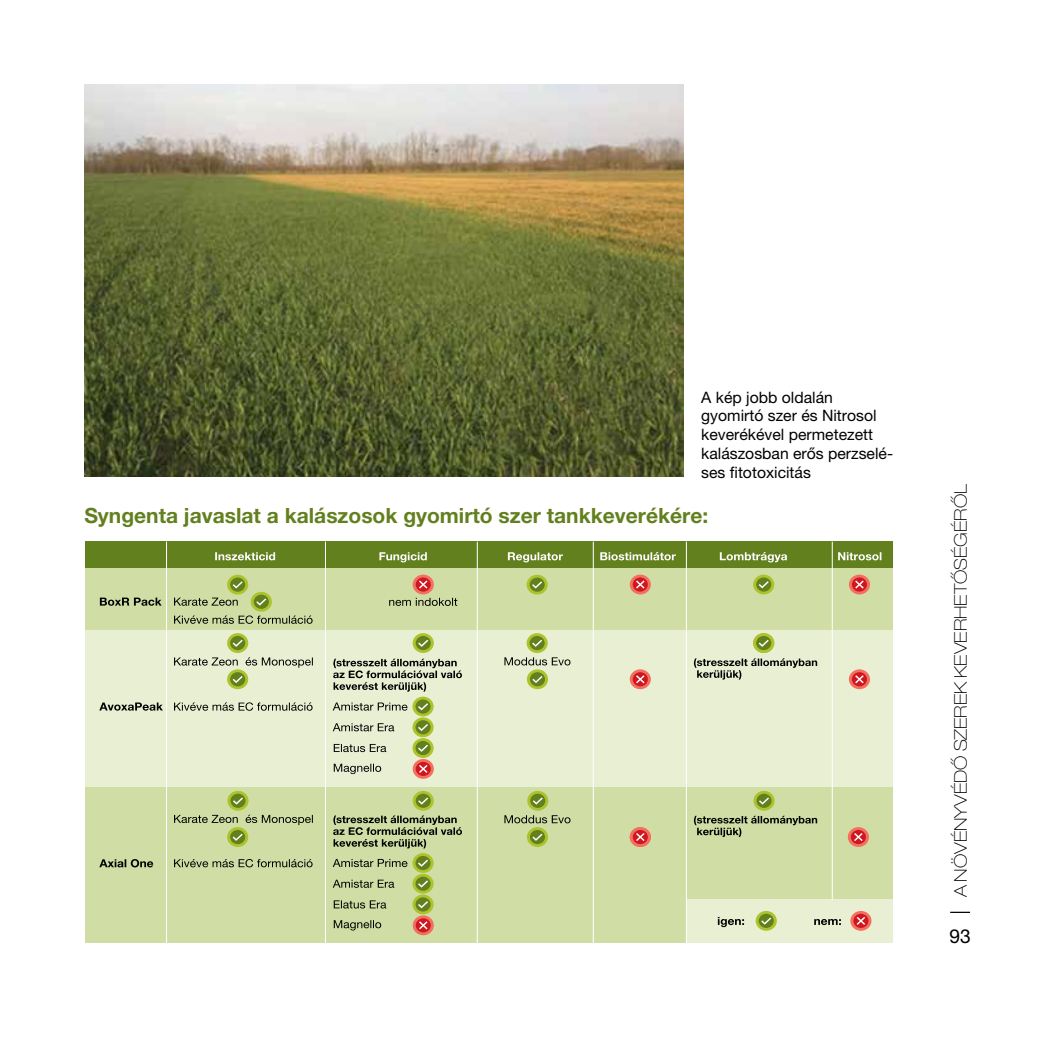
<style>
.page{position:relative;width:1042px;height:1042px;background:#fff}
.page>*{position:absolute;margin:0;border:0;box-sizing:border-box;transform-origin:0 0}
.t1{font:700 21px "Helvetica Neue LT Pro";color:#62801e}
.t2{font:19.25px "Helvetica Neue LT Pro";color:#000}
.t3{font:100 expanded 17.5px "Helvetica Neue LT Pro";color:#000}
.t4{font:15.75px/18.9px "Helvetica Neue LT Pro";color:#000}
</style>
<div class="page">
<hr style="left:950px;top:911px;width:20px;height:2px;background:#000">
<img style="left:84px;top:84px;width:600px;height:393px">
<div style="left:85px;top:546px;width:807px;height:397px;background:#d0dda5"></div>
<div style="left:686px;top:899px;width:206px;height:44px;background:#e9efd2"></div>
<div style="left:85px;top:630px;width:807px;height:156px;background:#e9efd2"></div>
<div style="left:85px;top:542px;width:807px;height:26px;background:#62801e"></div>
<svg style="left:215px;top:552px;width:666px;height:10px"></svg>
<svg style="left:100px;top:597px;width:62px;height:9px"></svg>
<svg style="left:174px;top:597px;width:64px;height:9px"></svg>
<svg style="left:174px;top:615px;width:139px;height:9px"></svg>
<svg style="left:174px;top:702px;width:139px;height:9px"></svg>
<svg style="left:389px;top:598px;width:68px;height:8px"></svg>
<svg style="left:504px;top:657px;width:66px;height:8px"></svg>
<svg style="left:504px;top:815px;width:66px;height:8px"></svg>
<svg style="left:174px;top:859px;width:139px;height:8px"></svg>
<svg style="left:174px;top:814px;width:139px;height:11px"></svg>
<svg style="left:174px;top:657px;width:139px;height:11px"></svg>
<svg style="left:333px;top:659px;width:129px;height:33px"></svg>
<svg style="left:694px;top:658px;width:123px;height:21px"></svg>
<svg style="left:694px;top:816px;width:123px;height:21px"></svg>
<svg style="left:333px;top:815px;width:129px;height:33px"></svg>
<svg style="left:99px;top:702px;width:64px;height:8px"></svg>
<svg style="left:99px;top:859px;width:54px;height:8px"></svg>
<hr style="left:166px;top:542px;width:1px;height:401px;background:#fff">
<hr style="left:325px;top:542px;width:1px;height:401px;background:#fff">
<hr style="left:477px;top:542px;width:1px;height:401px;background:#fff">
<hr style="left:593px;top:542px;width:1px;height:401px;background:#fff">
<hr style="left:686px;top:542px;width:1px;height:401px;background:#fff">
<hr style="left:832px;top:542px;width:1px;height:357px;background:#fff">
<svg style="left:850px;top:911px;width:21px;height:20px"></svg>
<div style="left:853px;top:914px;width:15px;height:14px;background:#ce171f;border-radius:50%"></div>
<svg style="left:856px;top:917px;width:9px;height:8px"></svg>
<svg style="left:755px;top:911px;width:22px;height:20px"></svg>
<div style="left:759px;top:914px;width:15px;height:14px;background:#62801e;border-radius:50%"></div>
<svg style="left:761px;top:917px;width:10px;height:7px"></svg>
<svg style="left:814px;top:919px;width:27px;height:6px"></svg>
<svg style="left:718px;top:917px;width:26px;height:10px"></svg>
<div style="left:848px;top:827px;width:21px;height:20px;background:#f36f60;border-radius:50%"></div>
<div style="left:851px;top:830px;width:15px;height:14px;background:#ce171f;border-radius:50%"></div>
<svg style="left:854px;top:833px;width:8px;height:8px"></svg>
<svg style="left:849px;top:669px;width:21px;height:20px"></svg>
<div style="left:852px;top:672px;width:15px;height:14px;background:#ce171f;border-radius:50%"></div>
<svg style="left:855px;top:675px;width:9px;height:8px"></svg>
<svg style="left:849px;top:574px;width:21px;height:20px"></svg>
<div style="left:852px;top:577px;width:15px;height:14px;background:#ce171f;border-radius:50%"></div>
<svg style="left:855px;top:580px;width:9px;height:8px"></svg>
<svg style="left:630px;top:574px;width:21px;height:20px"></svg>
<svg style="left:633px;top:577px;width:15px;height:14px"></svg>
<svg style="left:636px;top:580px;width:8px;height:8px"></svg>
<svg style="left:413px;top:574px;width:21px;height:20px"></svg>
<div style="left:416px;top:577px;width:15px;height:14px;background:#ce171f;border-radius:50%"></div>
<svg style="left:419px;top:580px;width:8px;height:8px"></svg>
<svg style="left:630px;top:669px;width:21px;height:20px"></svg>
<div style="left:633px;top:672px;width:15px;height:14px;background:#ce171f;border-radius:50%"></div>
<svg style="left:636px;top:675px;width:8px;height:8px"></svg>
<div style="left:630px;top:827px;width:21px;height:20px;background:#f36f60;border-radius:50%"></div>
<div style="left:633px;top:830px;width:15px;height:14px;background:#ce171f;border-radius:50%"></div>
<svg style="left:636px;top:833px;width:8px;height:8px"></svg>
<svg style="left:753px;top:791px;width:21px;height:20px"></svg>
<div style="left:756px;top:794px;width:15px;height:14px;background:#62801e;border-radius:50%"></div>
<svg style="left:759px;top:797px;width:10px;height:7px"></svg>
<svg style="left:333px;top:859px;width:74px;height:8px"></svg>
<svg style="left:333px;top:879px;width:61px;height:9px"></svg>
<svg style="left:334px;top:900px;width:52px;height:8px"></svg>
<svg style="left:334px;top:920px;width:47px;height:10px"></svg>
<svg style="left:413px;top:915px;width:21px;height:20px"></svg>
<div style="left:416px;top:918px;width:15px;height:14px;background:#ce171f;border-radius:50%"></div>
<svg style="left:419px;top:921px;width:8px;height:8px"></svg>
<svg style="left:412px;top:853px;width:22px;height:20px"></svg>
<div style="left:415px;top:856px;width:15px;height:14px;background:#62801e;border-radius:50%"></div>
<svg style="left:418px;top:859px;width:10px;height:8px"></svg>
<svg style="left:412px;top:874px;width:22px;height:19px"></svg>
<div style="left:415px;top:876px;width:15px;height:15px;background:#62801e;border-radius:50%"></div>
<svg style="left:418px;top:880px;width:10px;height:7px"></svg>
<svg style="left:412px;top:894px;width:22px;height:20px"></svg>
<div style="left:415px;top:897px;width:15px;height:14px;background:#62801e;border-radius:50%"></div>
<svg style="left:418px;top:901px;width:10px;height:7px"></svg>
<svg style="left:333px;top:702px;width:74px;height:8px"></svg>
<svg style="left:333px;top:723px;width:61px;height:8px"></svg>
<svg style="left:334px;top:744px;width:52px;height:8px"></svg>
<svg style="left:334px;top:764px;width:47px;height:10px"></svg>
<svg style="left:413px;top:759px;width:21px;height:20px"></svg>
<div style="left:416px;top:762px;width:15px;height:14px;background:#ce171f;border-radius:50%"></div>
<svg style="left:419px;top:765px;width:8px;height:8px"></svg>
<svg style="left:412px;top:696px;width:22px;height:20px"></svg>
<div style="left:415px;top:699px;width:15px;height:14px;background:#62801e;border-radius:50%"></div>
<svg style="left:418px;top:703px;width:10px;height:7px"></svg>
<svg style="left:412px;top:717px;width:22px;height:20px"></svg>
<div style="left:415px;top:720px;width:15px;height:14px;background:#62801e;border-radius:50%"></div>
<svg style="left:418px;top:724px;width:10px;height:7px"></svg>
<svg style="left:412px;top:738px;width:22px;height:20px"></svg>
<div style="left:415px;top:741px;width:15px;height:14px;background:#62801e;border-radius:50%"></div>
<svg style="left:418px;top:745px;width:10px;height:7px"></svg>
<svg style="left:413px;top:791px;width:21px;height:20px"></svg>
<div style="left:416px;top:794px;width:15px;height:14px;background:#62801e;border-radius:50%"></div>
<svg style="left:418px;top:797px;width:10px;height:7px"></svg>
<svg style="left:227px;top:791px;width:22px;height:20px"></svg>
<div style="left:230px;top:794px;width:15px;height:14px;background:#62801e;border-radius:50%"></div>
<svg style="left:233px;top:797px;width:10px;height:7px"></svg>
<div style="left:227px;top:827px;width:21px;height:20px;background:#acc32b;border-radius:50%"></div>
<div style="left:230px;top:830px;width:15px;height:14px;background:#62801e;border-radius:50%"></div>
<svg style="left:233px;top:834px;width:10px;height:7px"></svg>
<svg style="left:227px;top:669px;width:21px;height:20px"></svg>
<div style="left:230px;top:672px;width:15px;height:14px;background:#62801e;border-radius:50%"></div>
<svg style="left:233px;top:676px;width:10px;height:7px"></svg>
<svg style="left:227px;top:633px;width:21px;height:20px"></svg>
<div style="left:230px;top:636px;width:15px;height:14px;background:#62801e;border-radius:50%"></div>
<svg style="left:233px;top:640px;width:10px;height:7px"></svg>
<div style="left:227px;top:575px;width:21px;height:19px;background:#acc32b;border-radius:50%"></div>
<svg style="left:230px;top:577px;width:15px;height:15px"></svg>
<svg style="left:233px;top:581px;width:10px;height:7px"></svg>
<svg style="left:251px;top:592px;width:21px;height:20px"></svg>
<div style="left:254px;top:595px;width:15px;height:14px;background:#62801e;border-radius:50%"></div>
<svg style="left:256px;top:598px;width:10px;height:7px"></svg>
<svg style="left:527px;top:791px;width:21px;height:20px"></svg>
<div style="left:530px;top:794px;width:15px;height:14px;background:#62801e;border-radius:50%"></div>
<svg style="left:533px;top:797px;width:10px;height:7px"></svg>
<div style="left:526px;top:575px;width:22px;height:19px;background:#acc32b;border-radius:50%"></div>
<svg style="left:529px;top:577px;width:16px;height:15px"></svg>
<svg style="left:532px;top:581px;width:10px;height:7px"></svg>
<svg style="left:526px;top:633px;width:22px;height:20px"></svg>
<svg style="left:529px;top:636px;width:16px;height:14px"></svg>
<svg style="left:532px;top:640px;width:10px;height:7px"></svg>
<svg style="left:527px;top:669px;width:21px;height:20px"></svg>
<div style="left:530px;top:672px;width:15px;height:14px;background:#62801e;border-radius:50%"></div>
<svg style="left:532px;top:676px;width:10px;height:7px"></svg>
<div style="left:527px;top:827px;width:21px;height:20px;background:#acc32b;border-radius:50%"></div>
<div style="left:530px;top:830px;width:15px;height:14px;background:#62801e;border-radius:50%"></div>
<svg style="left:532px;top:834px;width:10px;height:7px"></svg>
<div style="left:753px;top:633px;width:21px;height:20px;background:#acc32b;border-radius:50%"></div>
<div style="left:756px;top:636px;width:15px;height:14px;background:#62801e;border-radius:50%"></div>
<svg style="left:758px;top:640px;width:11px;height:7px"></svg>
<svg style="left:753px;top:574px;width:21px;height:20px"></svg>
<div style="left:756px;top:577px;width:15px;height:14px;background:#62801e;border-radius:50%"></div>
<svg style="left:758px;top:581px;width:11px;height:7px"></svg>
<svg style="left:413px;top:633px;width:21px;height:20px"></svg>
<div style="left:416px;top:636px;width:15px;height:14px;background:#62801e;border-radius:50%"></div>
<svg style="left:418px;top:640px;width:10px;height:7px"></svg>
<p class="t4" style="left:701px;top:387px;width:193px">A kép jobb oldalán gyomirtó szer és Nitrosol keverékével permetezett kalászosban erős perzselé&shy;ses fitotoxicitás</p>
<h1 class="t1" style="left:84px;top:502px;width:625px">Syngenta javaslat a kalászosok gyomirtó szer tankkeverékére:</h1>
<p class="t3" style="left:950px;top:897px;width:415px;rotate:-90deg">A Növényvédő szerek keverhetőségéről</p>
<p class="t2" style="left:949px;top:924px;width:23px">93</p>
</div>
